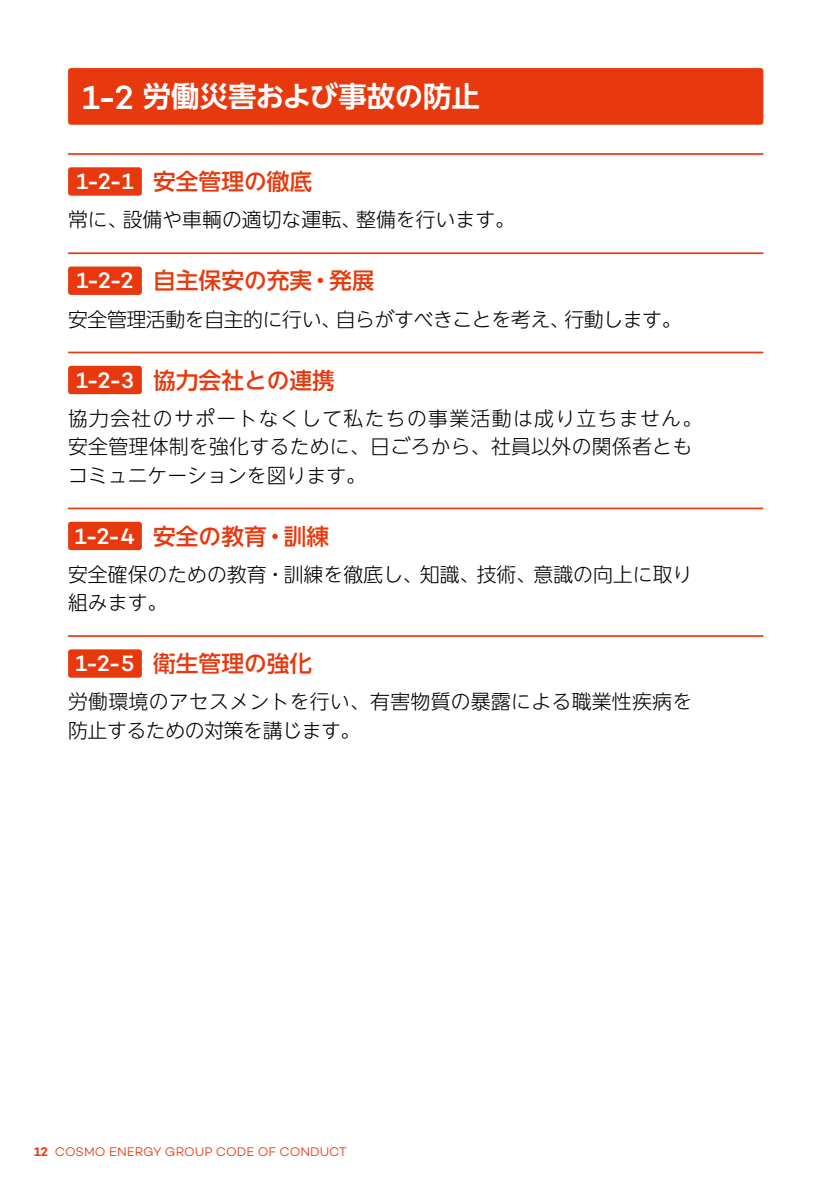
<style>
.page{position:relative;width:840px;height:1191px;background:#fff}
.page>*{position:absolute;margin:0;border:0;box-sizing:border-box;transform-origin:0 0}
.t1{font:700 28.4px "UD Shin Go NT Pro De";color:#fff}
.t2{font:500 22.6px "UD Shin Go NT Pro";color:#e8380d}
.t3{font:500 22.6px "Campton";color:#fff}
.t4{font:300 19.8px/28.4px "UD Shin Go NT Pro";color:#000}
.t5{font:300 19.8px "UD Shin Go NT Pro";letter-spacing:-.02em;color:#000}
.t6{font:300 12.8px "Campton";color:#e8380d}
.s1{font-family:"Campton";font-weight:500;font-size:34px}
.s2{font-weight:600}
</style>
<div class="page">
<div style="left:68px;top:167px;width:74px;height:29px;background:#e8380d;border-radius:3px"></div>
<hr style="left:68px;top:153px;width:695px;height:2px;background:#e8380d">
<div style="left:68px;top:266px;width:74px;height:29px;background:#e8380d;border-radius:3px"></div>
<hr style="left:68px;top:252px;width:695px;height:2px;background:#e8380d">
<div style="left:68px;top:366px;width:74px;height:28px;background:#e8380d;border-radius:3px"></div>
<hr style="left:68px;top:351px;width:695px;height:2px;background:#e8380d">
<div style="left:68px;top:522px;width:74px;height:28px;background:#e8380d;border-radius:3px"></div>
<hr style="left:68px;top:507px;width:695px;height:2px;background:#e8380d">
<div style="left:68px;top:649px;width:74px;height:28px;background:#e8380d;border-radius:3px"></div>
<hr style="left:68px;top:635px;width:695px;height:2px;background:#e8380d">
<div style="left:68px;top:68px;width:695px;height:57px;background:#e8380d;border-radius:3px"></div>
<p class="t1" style="left:82px;top:73px;width:399px"><span class="s1">1-2</span> 労働災害および事故の防止</p>
<p class="t2" style="left:153px;top:163px;width:160px">安全管理の徹底</p>
<p class="t3" style="left:76px;top:167px;width:59px">1-2-1</p>
<p class="t4" style="left:68px;top:205px;width:448px">常に、設備や車輌の適切な運転、整備を行います。</p>
<p class="t2" style="left:153px;top:262px;width:223px">自主保安の充実・発展</p>
<p class="t3" style="left:76px;top:266px;width:58px">1-2-2</p>
<p class="t5" style="left:68px;top:303px;width:614px">安全管理活動を自主的に行い、自らがすべきことを考え、行動します。</p>
<p class="t2" style="left:153px;top:362px;width:183px">協力会社との連携</p>
<p class="t3" style="left:76px;top:366px;width:59px">1-2-3</p>
<p class="t4" style="left:68px;top:403px;width:635px">協力会社のサポートなくして私たちの事業活動は成り立ちません。安全管理体制を強化するために、日ごろから、社員以外の関係者ともコミュニケーションを図ります。</p>
<p class="t2" style="left:153px;top:517px;width:177px">安全の教育・訓練</p>
<p class="t3" style="left:75px;top:521px;width:61px">1-2-4</p>
<p class="t4" style="left:68px;top:559px;width:625px">安全確保のための教育・訓練を徹底し、知識、技術、意識の向上に取り組みます。</p>
<p class="t2" style="left:153px;top:645px;width:160px">衛生管理の強化</p>
<p class="t3" style="left:75px;top:649px;width:60px">1-2-5</p>
<p class="t4" style="left:68px;top:687px;width:625px">労働環境のアセスメントを行い、有害物質の暴露による職業性疾病を防止するための対策を講じます。</p>
<p class="t6" style="left:34px;top:1144px;width:314px"><span class="s2">12</span> COSMO ENERGY GROUP CODE OF CONDUCT</p>
</div>
